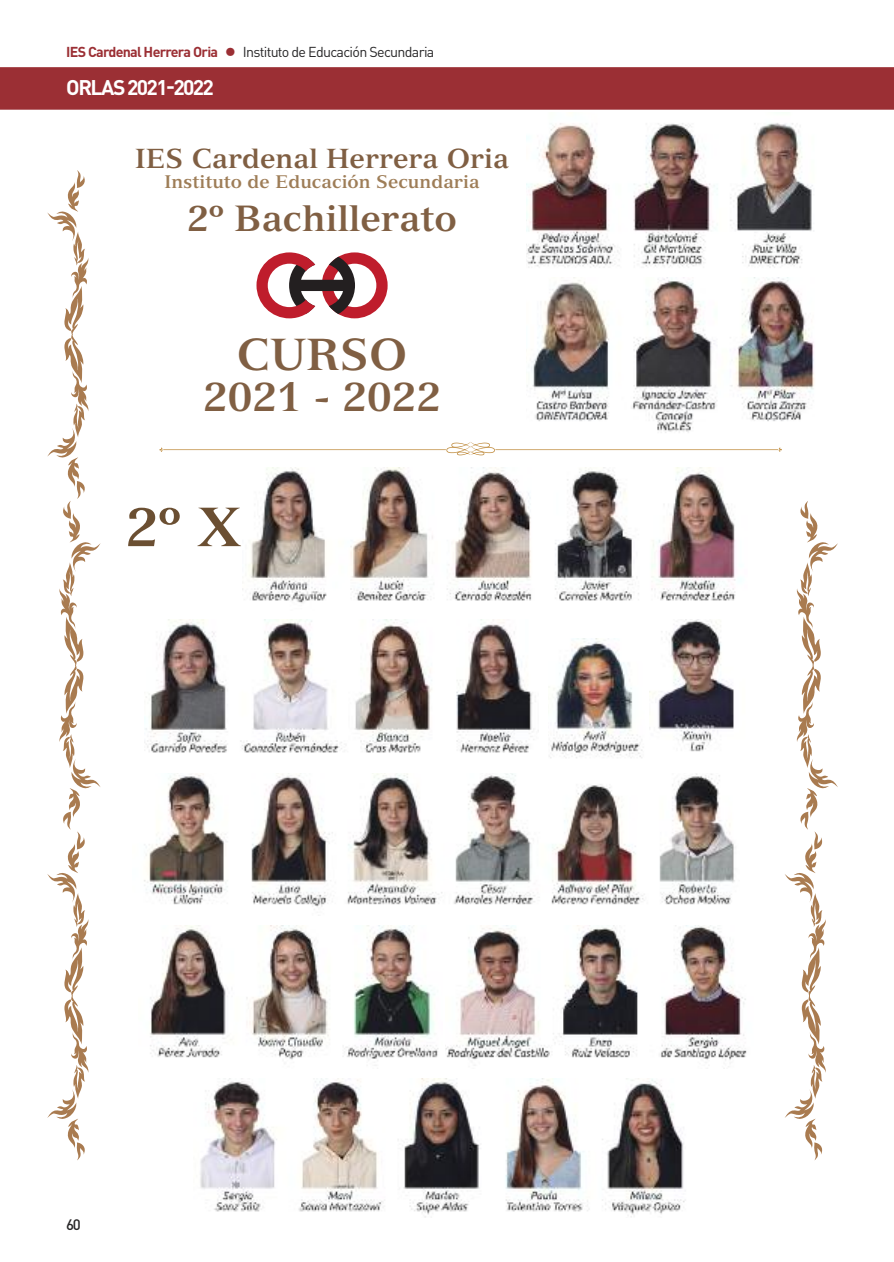
<style>
.page{position:relative;width:894px;height:1262px;background:#fff}
.page>*{position:absolute;margin:0;border:0;box-sizing:border-box;transform-origin:0 0}
.t1{font:700 54px "Versailles LT Std";color:#6b4f32}
.t2{font:700 43.8px "Versailles LT Std";color:#805f43}
.t3{font:700 40.2px "Versailles LT Std";color:#805f43}
.t4{font:700 35.7px "Versailles LT Std";color:#805f43}
.t5{font:700 27px "Versailles LT Std";color:#805f43}
.t6{font:700 21px "DIN Pro";letter-spacing:-.08em;color:#fff}
.t7{font:700 17.85px "Versailles LT Std";color:#9e7d57}
.t8{font:500 15px "DIN Pro";color:#272627}
.t9{font:14.25px "DIN Pro";letter-spacing:-.05em;color:#272627}
.s1{font-weight:700;color:#9b2f34}
.s2{color:#9b2f34}
</style>
<div class="page">
<div style="left:0;top:67px;width:894px;height:43px;background:#9b2f34"></div>
<img style="left:526px;top:123px;width:288px;height:155px">
<img style="left:527px;top:278px;width:287px;height:155px">
<svg style="left:47px;top:170px;width:54px;height:990px"></svg>
<svg style="left:785px;top:501px;width:53px;height:659px"></svg>
<svg style="left:256px;top:252px;width:132px;height:66px"></svg>
<img style="left:248px;top:468px;width:487px;height:135px">
<img style="left:145px;top:620px;width:387px;height:133px">
<img style="left:650px;top:620px;width:84px;height:132px">
<img style="left:549px;top:638px;width:94px;height:120px">
<img style="left:144px;top:773px;width:591px;height:137px">
<img style="left:150px;top:926px;width:288px;height:140px">
<img style="left:446px;top:926px;width:301px;height:135px">
<img style="left:200px;top:1079px;width:485px;height:139px">
<svg style="left:159px;top:442px;width:623px;height:13px"></svg>
<p class="t9" style="left:66px;top:47px;width:370px"><span class="s1">IES Cardenal Herrera Oria</span> <span class="s2">●</span> Instituto de Educación Secundaria</p>
<h3 class="t6" style="left:66px;top:80px;width:149px">ORLAS 2021-2022</h3>
<h3 class="t5" style="left:135px;top:148px;width:376px">IES Cardenal Herrera Oria</h3>
<p class="t7" style="left:164px;top:175px;width:317px">Instituto de Educación Secundaria</p>
<h3 class="t4" style="left:187px;top:204px;width:271px">2º Bachillerato</h3>
<h2 class="t2" style="left:237px;top:338px;width:172px">CURSO</h2>
<h3 class="t3" style="left:203px;top:382px;width:239px">2021 - 2022</h3>
<h1 class="t1" style="left:126px;top:506px;width:117px">2º X</h1>
<p class="t8" style="left:66px;top:1220px;width:16px">60</p>
</div>
